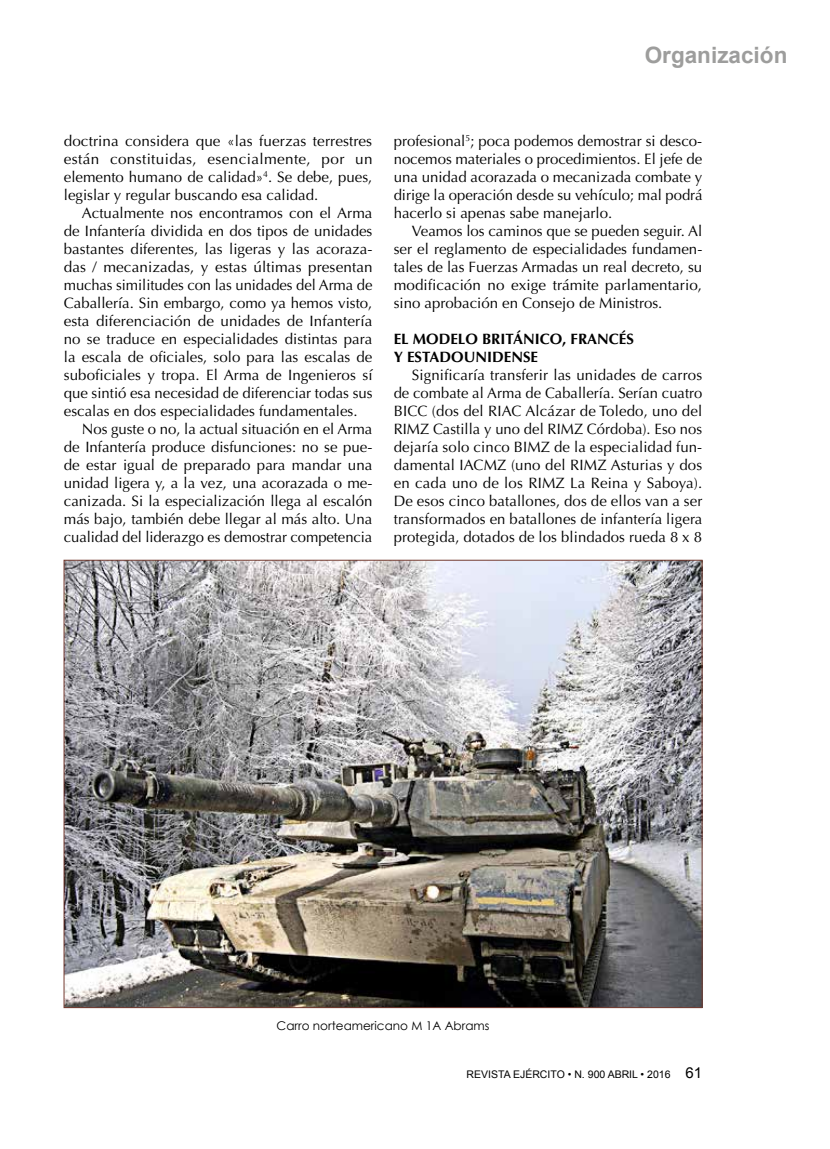
<style>
.page{position:relative;width:830px;height:1149px;background:#fff}
.page>*{position:absolute;margin:0;border:0;box-sizing:border-box;transform-origin:0 0}
.t1{font:700 22.5px "Arial";color:#9d9d9c}
.t2{font:15px/18px "Optima LT Std";color:#000;text-align:justify}
.t3{font:700 15px/18px "Optima LT Std";color:#000}
.t4{font:12px "Century Gothic";color:#000}
.t5{font:10.5px "Arial";color:#000}
.s1{font-size:15px}
</style>
<div class="page">
<img style="left:66px;top:562px;width:634px;height:443px">
<h1 class="t1" style="left:644px;top:40px;width:144px">Organización</h1>
<p class="t2" style="left:64px;top:132px;width:310px">doctrina considera que «las fuerzas terrestres están constituidas, esencialmente, por un elemento humano de calidad»<sup>4</sup>. Se debe, pues, legislar y regular buscando esa calidad.</p>
<p class="t2" style="left:82px;top:204px;width:292px">Actualmente nos encontramos con el Arma</p>
<p class="t2" style="left:64px;top:222px;width:310px">de Infantería dividida en dos tipos de unidades</p>
<p class="t2" style="left:64px;top:240px;width:310px">bastantes diferentes, las ligeras y las acoraza-</p>
<p class="t2" style="left:64px;top:258px;width:310px">das / mecanizadas, y estas últimas presentan</p>
<p class="t2" style="left:64px;top:276px;width:310px">muchas similitudes con las unidades del Arma de</p>
<p class="t2" style="left:64px;top:294px;width:310px">Caballería. Sin embargo, como ya hemos visto,</p>
<p class="t2" style="left:64px;top:312px;width:310px">esta diferenciación de unidades de Infantería</p>
<p class="t2" style="left:64px;top:330px;width:310px">no se traduce en especialidades distintas para</p>
<p class="t2" style="left:64px;top:348px;width:310px">la escala de oficiales, solo para las escalas de</p>
<p class="t2" style="left:64px;top:366px;width:310px">suboficiales y tropa. El Arma de Ingenieros sí</p>
<p class="t2" style="left:64px;top:384px;width:310px">que sintió esa necesidad de diferenciar todas sus</p>
<p class="t2" style="left:64px;top:402px;width:295px">escalas en dos especialidades fundamentales.</p>
<p class="t2" style="left:82px;top:420px;width:292px">Nos guste o no, la actual situación en el Arma</p>
<p class="t2" style="left:64px;top:438px;width:310px">de Infantería produce disfunciones: no se pue-</p>
<p class="t2" style="left:64px;top:456px;width:310px">de estar igual de preparado para mandar una</p>
<p class="t2" style="left:64px;top:474px;width:310px">unidad ligera y, a la vez, una acorazada o me-</p>
<p class="t2" style="left:64px;top:492px;width:310px">canizada. Si la especialización llega al escalón</p>
<p class="t2" style="left:64px;top:510px;width:310px">más bajo, también debe llegar al más alto. Una</p>
<p class="t2" style="left:64px;top:528px;width:310px">cualidad del liderazgo es demostrar competencia</p>
<p class="t2" style="left:393px;top:132px;width:310px">profesional<sup>5</sup>; poca podemos demostrar si desco&shy;nocemos materiales o procedimientos. El jefe de una unidad acorazada o mecanizada combate y dirige la operación desde su vehículo; mal podrá hacerlo si apenas sabe manejarlo.</p>
<p class="t2" style="left:393px;top:222px;width:310px;text-indent:18px">Veamos los caminos que se pueden seguir. Al ser el reglamento de especialidades fundamen&shy;tales de las Fuerzas Armadas un real decreto, su modificación no exige trámite parlamentario, sino aprobación en Consejo de Ministros.</p>
<p class="t3" style="left:393px;top:330px;width:242px">EL MODELO BRITÁNICO, FRANCÉS<br>Y ESTADOUNIDENSE</p>
<p class="t2" style="left:393px;top:366px;width:310px;text-indent:18px">Significaría transferir las unidades de carros de combate al Arma de Caballería. Serían cuatro BICC (dos del RIAC Alcázar de Toledo, uno del RIMZ Castilla y uno del RIMZ Córdoba). Eso nos dejaría solo cinco BIMZ de la especialidad fun&shy;damental IACMZ (uno del RIMZ Asturias y dos en cada uno de los RIMZ La Reina y Saboya).<br>De esos cinco batallones, dos de ellos van a ser transformados en batallones de infantería ligera protegida, dotados de los blindados rueda 8 x 8</p>
<p class="t4" style="left:276px;top:1018px;width:214px">Carro norteamericano M 1A Abrams</p>
<p class="t5" style="left:466px;top:1066px;width:237px">REVISTA EJÉRCITO • N. 900 ABRIL • 2016 <span class="s1">61</span></p>
</div>
